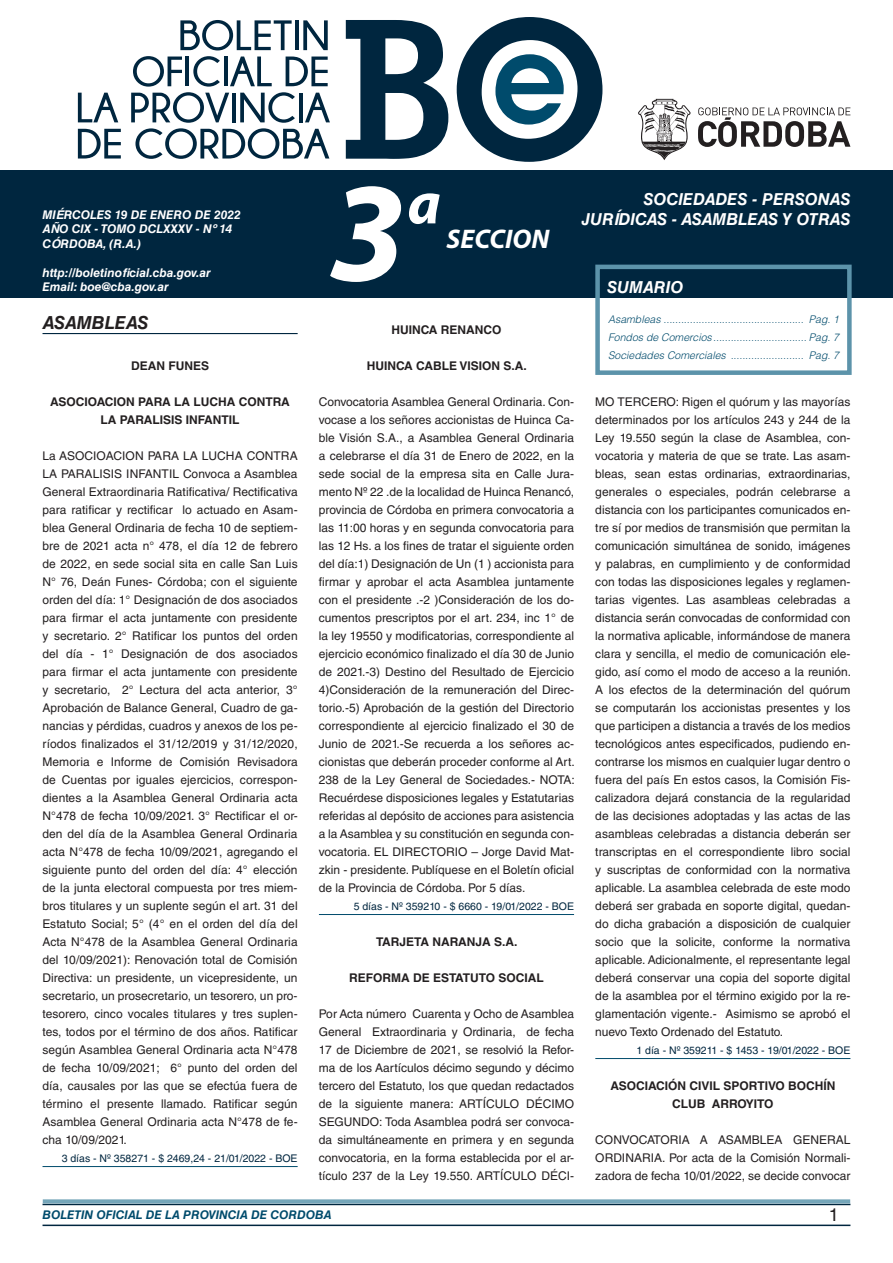
<style>
.page{position:relative;width:893px;height:1263px;background:#fff}
.page>*{position:absolute;margin:0;border:0;box-sizing:border-box;transform-origin:0 0}
.t1{font:italic 700 142.5px "Myriad Pro";color:#fff}
.t2{font:italic 700 60px "Myriad Pro";color:#fff}
.t3{font:italic 700 27px "Myriad Pro";color:#fff}
.t4{font:italic 700 18px "Helvetica LT Std";color:#231f20}
.t5{font:18px "Helvetica LT Std";color:#231f20}
.t6{font:italic 700 16.5px/19.8px "Helvetica LT Std";color:#fff;text-align:right}
.t7{font:12px/18px "Helvetica LT Std";color:#231f20;text-align:justify}
.t8{font:700 12px/18px "Helvetica LT Std";color:#231f20;text-align:center}
.t9{font:italic 700 12px/14.4px "Helvetica LT Std";color:#fff}
.t10{font:italic 700 12px "Helvetica LT Std";color:#004b6c}
.t11{font:italic 300 10.5px/18px "Helvetica LT Std";color:#004b6c;text-align:justify}
.t12{font:10.5px "Helvetica LT Std";color:#00263f}
</style>
<div class="page">
<div style="left:0;top:170px;width:893px;height:128px;background:#00263f"></div>
<svg style="left:638px;top:99px;width:53px;height:61px"></svg>
<svg style="left:698px;top:107px;width:152px;height:40px"></svg>
<svg style="left:346px;top:20px;width:102px;height:139px"></svg>
<svg style="left:457px;top:17px;width:145px;height:145px"></svg>
<svg style="left:180px;top:20px;width:112px;height:30px"></svg>
<hr style="left:295px;top:20px;width:4px;height:30px;background:#00263f">
<svg style="left:303px;top:20px;width:25px;height:30px"></svg>
<svg style="left:78px;top:93px;width:40px;height:29px"></svg>
<svg style="left:78px;top:129px;width:43px;height:30px"></svg>
<svg style="left:131px;top:56px;width:199px;height:103px"></svg>
<hr style="left:43px;top:1224px;width:807px;height:2px;background:#00263f">
<div style="left:42px;top:1198px;width:809px;height:8px;background:#fff;opacity:.75"></div>
<div style="left:595px;top:265px;width:257px;height:110px;border:4px solid #5c93aa"></div>
<hr style="left:43px;top:333px;width:255px;height:1px;background:#00263f">
<hr style="left:43px;top:1166px;width:255px;height:1px;background:#004b6c">
<hr style="left:319px;top:914px;width:255px;height:1px;background:#004b6c">
<hr style="left:595px;top:1058px;width:255px;height:1px;background:#004b6c">
<p class="t9" style="left:43px;top:207px;width:200px">MIÉRCOLES 19 DE ENERO DE 2022<br>AÑO CIX - TOMO DCLXXXV - Nº 14</p>
<p class="t9" style="left:43px;top:236px;width:100px">CÓRDOBA, (R.A.)</p>
<p class="t9" style="left:43px;top:265px;width:170px">http://boletinoficial.cba.gov.ar<br>Email: boe@cba.gov.ar</p>
<h3 class="t4" style="left:43px;top:311px;width:108px">ASAMBLEAS</h3>
<p class="t8" style="left:131px;top:356px;width:79px">DEAN FUNES</p>
<p class="t8" style="left:50px;top:392px;width:241px">ASOCIOACION PARA LA LUCHA CONTRA<br>LA PARALISIS INFANTIL</p>
<p class="t7" style="left:43px;top:447px;width:257px">La ASOCIOACION PARA LA LUCHA CONTRA LA PARALISIS INFANTIL Convoca a Asamblea General Extraordinaria Ratificativa/ Rectificativa para ratificar y rectificar lo actuado en Asam&shy;blea General Ordinaria de fecha 10 de septiem&shy;bre de 2021 acta n° 478, el día 12 de febrero de 2022, en sede social sita en calle San Luis N° 76, Deán Funes- Córdoba; con el siguiente orden del día: 1° Designación de dos asociados para firmar el acta juntamente con presidente y secretario. 2° Ratificar los puntos del orden del día - 1° Designación de dos asociados para firmar el acta juntamente con presidente y secretario, 2° Lectura del acta anterior, 3° Aprobación de Balance General, Cuadro de ga&shy;nancias y pérdidas, cuadros y anexos de los pe&shy;ríodos finalizados el 31/12/2019 y 31/12/2020, Memoria e Informe de Comisión Revisadora de Cuentas por iguales ejercicios, correspon&shy;dientes a la Asamblea General Ordinaria acta N°478 de fecha 10/09/2021. 3° Rectificar el or&shy;den del día de la Asamblea General Ordinaria acta N°478 de fecha 10/09/2021, agregando el siguiente punto del orden del día: 4° elección de la junta electoral compuesta por tres miem&shy;bros titulares y un suplente según el art. 31 del Estatuto Social; 5° (4° en el orden del día del Acta N°478 de la Asamblea General Ordinaria del 10/09/2021): Renovación total de Comisión Directiva: un presidente, un vicepresidente, un secretario, un prosecretario, un tesorero, un pro&shy;tesorero, cinco vocales titulares y tres suplen&shy;tes, todos por el término de dos años. Ratificar según Asamblea General Ordinaria acta N°478 de fecha 10/09/2021; 6° punto del orden del día, causales por las que se efectúa fuera de término el presente llamado. Ratificar según Asamblea General Ordinaria acta N°478 de fe&shy;cha 10/09/2021.</p>
<p class="t12" style="left:62px;top:1152px;width:237px">3 días - Nº 358271 - $ 2469,24 - 21/01/2022 - BOE</p>
<h1 class="t1" style="left:329px;top:140px;width:79px">3</h1>
<h2 class="t2" style="left:407px;top:164px;width:35px">a</h2>
<h3 class="t3" style="left:447px;top:222px;width:104px">SECCION</h3>
<h3 class="t6" style="left:582px;top:189px;width:270px">SOCIEDADES - PERSONAS<br>JURÍDICAS - ASAMBLEAS Y OTRAS</h3>
<h3 class="t6" style="left:607px;top:277px;width:78px">SUMARIO</h3>
<p class="t8" style="left:391px;top:320px;width:112px">HUINCA RENANCO</p>
<p class="t8" style="left:367px;top:356px;width:162px">HUINCA CABLE VISION S.A.</p>
<p class="t7" style="left:319px;top:393px;width:257px">Convocatoria Asamblea General Ordinaria. Con&shy;vocase a los señores accionistas de Huinca Ca&shy;ble Visión S.A., a Asamblea General Ordinaria a celebrarse el día 31 de Enero de 2022, en la sede social de la empresa sita en Calle Jura&shy;mento Nº 22 .de la localidad de Huinca Renancó, provincia de Córdoba en primera convocatoria a las 11:00 horas y en segunda convocatoria para las 12 Hs. a los fines de tratar el siguiente orden del día:1) Designación de Un (1 ) accionista para firmar y aprobar el acta Asamblea juntamente con el presidente .-2 )Consideración de los do&shy;cumentos prescriptos por el art. 234, inc 1° de la ley 19550 y modificatorias, correspondiente al ejercicio económico finalizado el día 30 de Junio de 2021.-3) Destino del Resultado de Ejercicio 4)Consideración de la remuneración del Direc&shy;torio.-5) Aprobación de la gestión del Directorio correspondiente al ejercicio finalizado el 30 de Junio de 2021.-Se recuerda a los señores ac&shy;cionistas que deberán proceder conforme al Art.<br>238 de la Ley General de Sociedades.- NOTA:<br>Recuérdese disposiciones legales y Estatutarias referidas al depósito de acciones para asistencia a la Asamblea y su constitución en segunda con&shy;vocatoria. EL DIRECTORIO – Jorge David Mat&shy;zkin - presidente. Publíquese en el Boletín oficial de la Provincia de Córdoba. Por 5 días.</p>
<p class="t12" style="left:354px;top:900px;width:222px">5 días - Nº 359210 - $ 6660 - 19/01/2022 - BOE</p>
<p class="t8" style="left:376px;top:932px;width:143px">TARJETA NARANJA S.A.</p>
<p class="t8" style="left:349px;top:968px;width:18px">REFOR</p>
<p class="t8" style="left:391px;top:968px;width:59px">MA DE ESTATUTO</p>
<p class="t8" style="left:498px;top:968px;width:17px">SOCIAL</p>
<p class="t7" style="left:319px;top:1005px;width:257px">Por Acta número Cuarenta y Ocho de Asamblea General Extraordinaria y Ordinaria, de fecha 17 de Diciembre de 2021, se resolvió la Refor&shy;ma de los Aartículos décimo segundo y décimo tercero del Estatuto, los que quedan redactados de la siguiente manera: ARTÍCULO DÉCIMO SEGUNDO: Toda Asamblea podrá ser convoca&shy;da simultáneamente en primera y en segunda convocatoria, en la forma establecida por el ar&shy;tículo 237 de la Ley 19.550. ARTÍCULO DÉCI-</p>
<p class="t11" style="left:608px;top:311px;width:233px">Asambleas ................................................ Pag. 1<br>Fondos de Comercios ................................ Pag. 7<br>Sociedades Comerciales ......................... Pag. 7</p>
<p class="t7" style="left:595px;top:393px;width:257px">MO TERCERO: Rigen el quórum y las mayorías determinados por los artículos 243 y 244 de la Ley 19.550 según la clase de Asamblea, con&shy;vocatoria y materia de que se trate. Las asam&shy;bleas, sean estas ordinarias, extraordinarias, generales o especiales, podrán celebrarse a distancia con los participantes comunicados en&shy;tre sí por medios de transmisión que permitan la comunicación simultánea de sonido, imágenes y palabras, en cumplimiento y de conformidad con todas las disposiciones legales y reglamen&shy;tarias vigentes. Las asambleas celebradas a distancia serán convocadas de conformidad con la normativa aplicable, informándose de manera clara y sencilla, el medio de comunicación ele&shy;gido, así como el modo de acceso a la reunión.<br>A los efectos de la determinación del quórum se computarán los accionistas presentes y los que participen a distancia a través de los medios tecnológicos antes especificados, pudiendo en&shy;contrarse los mismos en cualquier lugar dentro o fuera del país En estos casos, la Comisión Fis&shy;calizadora dejará constancia de la regularidad de las decisiones adoptadas y las actas de las asambleas celebradas a distancia deberán ser transcriptas en el correspondiente libro social y suscriptas de conformidad con la normativa aplicable. La asamblea celebrada de este modo deberá ser grabada en soporte digital, quedan&shy;do dicha grabación a disposición de cualquier socio que la solicite, conforme la normativa aplicable. Adicionalmente, el representante legal deberá conservar una copia del soporte digital de la asamblea por el término exigido por la re&shy;glamentación vigente.- Asimismo se aprobó el nuevo Texto Ordenado del Estatuto.</p>
<p class="t12" style="left:636px;top:1044px;width:216px">1 día - Nº 359211 - $ 1453 - 19/01/2022 - BOE</p>
<p class="t8" style="left:610px;top:1076px;width:17px">ASOCIACI</p>
<p class="t8" style="left:668px;top:1076px;width:37px">ÓN CIVIL</p>
<p class="t8" style="left:724px;top:1076px;width:17px">SPORTIVO</p>
<p class="t8" style="left:788px;top:1076px;width:19px">BOCH</p>
<p class="t8" style="left:823px;top:1076px;width:12px">ÍN</p>
<p class="t8" style="left:672px;top:1094px;width:18px">CLUB</p>
<p class="t8" style="left:712px;top:1094px;width:18px">ARRO</p>
<p class="t8" style="left:746px;top:1094px;width:16px">YITO</p>
<p class="t7" style="left:595px;top:1131px;width:257px">CONVOCATORIA A ASAMBLEA GENERAL ORDINARIA. Por acta de la Comisión Normali&shy;zadora de fecha 10/01/2022, se decide convocar</p>
<p class="t10" style="left:43px;top:1208px;width:290px">BOLETIN OFICIAL DE LA PROVINCIA DE CORDOBA</p>
<h3 class="t5" style="left:829px;top:1204px;width:12px">1</h3>
</div>
